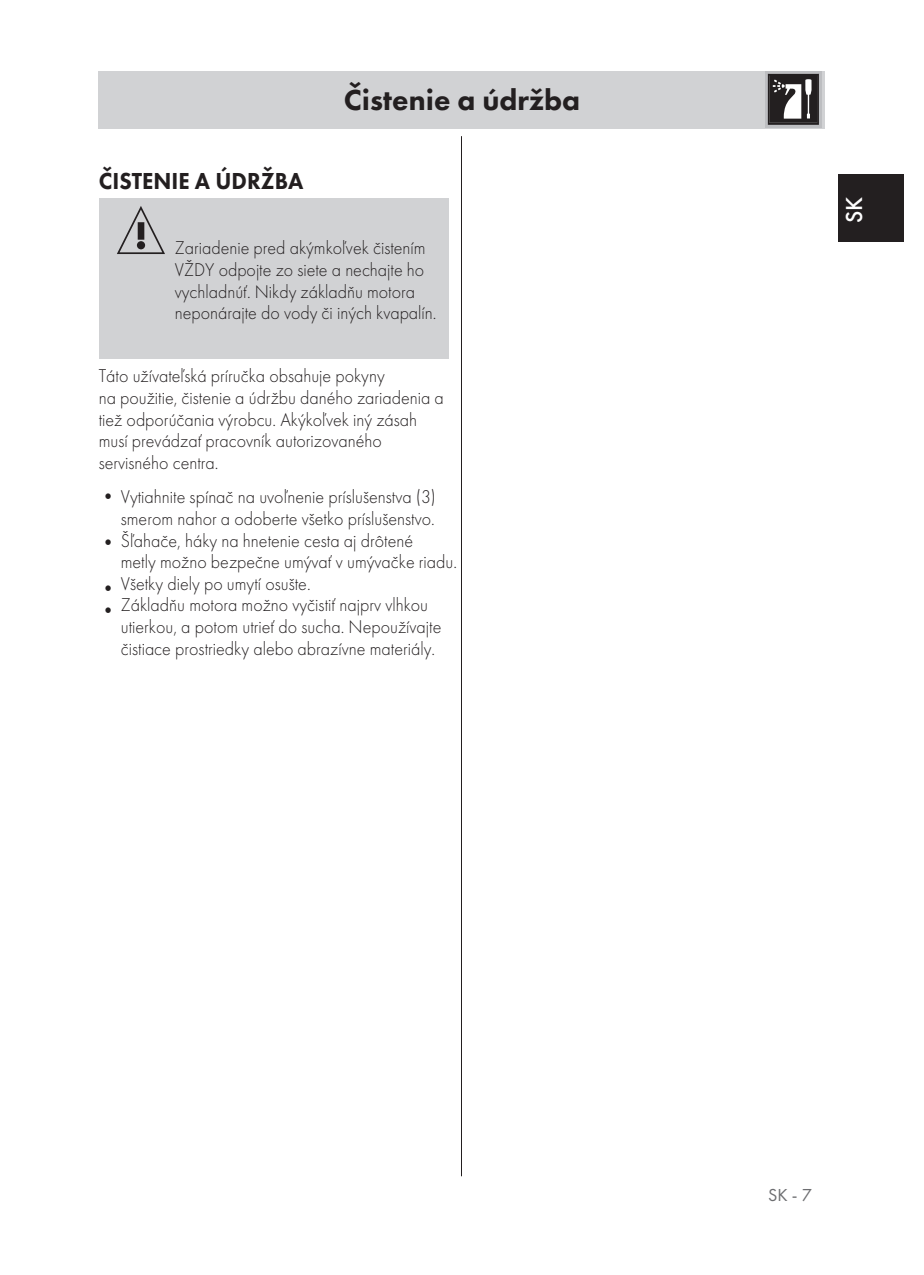
<style>
.page{position:relative;width:924px;height:1275px;background:#fff}
.page>*{position:absolute;margin:0;border:0;box-sizing:border-box;transform-origin:0 0}
.t1{font:800 30px "Futura PT";color:#231f20}
.t2{font:800 24px "Futura PT";color:#231f20;scale:.94 1}
.t3{font:500 24px "Futura PT";color:#fff}
.t4{font:300 20px/22px "Futura PT";color:#231f20;scale:.94 1}
.t5{font:300 19.2px/21.6px "Futura PT";color:#231f20;scale:.94 1}
.t6{font:18px "Futura PT";color:#6c6d70}
.s1{font-size:20px}
</style>
<div class="page">
<hr style="left:461px;top:136px;width:1px;height:1040px;background:#231f20">
<div style="left:837px;top:174px;width:65px;height:68px;background:#231f20"></div>
<div style="left:99px;top:71px;width:725px;height:58px;background:#d1d2d4"></div>
<div style="left:99px;top:198px;width:349px;height:160px;background:#d1d2d4"></div>
<svg style="left:117px;top:206px;width:48px;height:48px"></svg>
<svg style="left:765px;top:71px;width:56px;height:57px"></svg>
<svg style="left:767px;top:74px;width:51px;height:51px;background:#5d5a5b"></svg>
<p class="t2" style="left:99px;top:166px;width:219px">ČISTENIE A ÚDRŽBA</p>
<h1 class="t1" style="left:343px;top:81px;width:238px">Čistenie a údržba</h1>
<p class="t5" style="left:175px;top:237px;width:280px">Zariadenie pred akýmkoľvek čistením VŽDY odpojte zo siete a nechajte ho vychladnúť. Nikdy základňu motora neponárajte do vody či iných kvapalín.</p>
<p class="t5" style="left:99px;top:365px;width:368px">Táto užívateľská príručka obsahuje pokyny<br>na použitie, čistenie a údržbu daného zariadenia a tiež odporúčania výrobcu. Akýkoľvek iný zásah musí prevádzať pracovník autorizovaného servisného centra.</p>
<p class="t5" style="left:121px;top:486px;width:359px;text-indent:-22px"><span class="s1">•</span> Vytiahnite spínač na uvoľnenie príslušenstva (3) smerom nahor a odoberte všetko príslušenstvo.<br>Šľahače, háky na hnetenie cesta aj drôtené<br>metly možno bezpečne umývať v umývačke riadu.<br>Všetky diely po umytí osušte.<br>Základňu motora možno vyčistiť najprv vlhkou utierkou, a potom utrieť do sucha. Nepoužívajte čistiace prostriedky alebo abrazívne materiály.</p>
<p class="t4" style="left:99px;top:532px;width:22px">•</p>
<p class="t4" style="left:99px;top:578px;width:22px">• •</p>
<p class="t3" style="left:839px;top:223px;width:28px;rotate:-90deg">SK</p>
<p class="t6" style="left:767px;top:1184px;width:45px">SK - 7</p>
</div>
